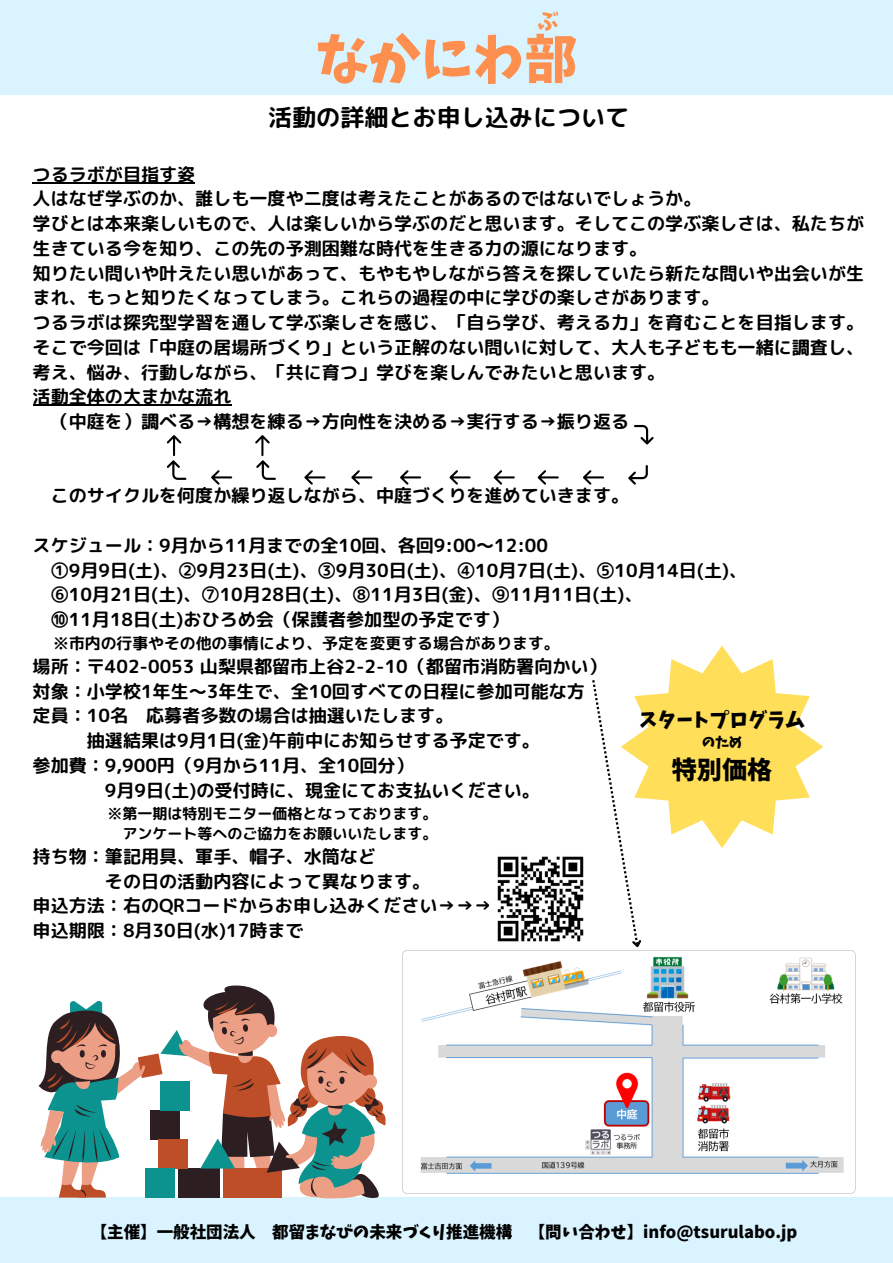
<style>
.page{position:relative;width:893px;height:1263px;background:#fff}
.page>*{position:absolute;margin:0;border:0;box-sizing:border-box;transform-origin:0 0}
.t1{font:52.5px "Keifont";color:#ff8f4e}
.t2{font:25.12px "Keifont";color:#000}
.t3{font:24.08px "rounded mplus 1 p bold";color:#000}
.t4{font:21px "Keifont";color:#ff8f4e}
.t5{font:20.1px "Keifont";color:#000}
.t6{font:18.08px/24.8px "rounded mplus 1 p bold";color:#000}
.t7{font:16.5px "Keifont";color:#000}
.t8{font:15.83px "rounded mplus 1 p bold";color:#000}
.t9{font:15px "rounded mplus 1 p bold";color:#000}
.t10{font:13.42px "Keifont";color:#000}
</style>
<div class="page">
<div style="left:0;top:0;width:893px;height:94px;background:#daf4ff"></div>
<div style="left:0;top:1197px;width:893px;height:66px;background:#daf4ff"></div>
<hr style="left:33px;top:182px;width:162px;height:1px;background:#000">
<hr style="left:33px;top:404px;width:198px;height:2px;background:#000">
<img style="left:497px;top:856px;width:87px;height:86px">
<svg style="left:39px;top:985px;width:347px;height:214px"></svg>
<svg style="left:634px;top:425px;width:19px;height:20px"></svg>
<svg style="left:628px;top:465px;width:20px;height:20px"></svg>
<svg style="left:583px;top:470px;width:21px;height:15px"></svg>
<svg style="left:537px;top:470px;width:22px;height:15px"></svg>
<svg style="left:493px;top:470px;width:22px;height:15px"></svg>
<svg style="left:449px;top:470px;width:21px;height:15px"></svg>
<svg style="left:400px;top:470px;width:21px;height:15px"></svg>
<svg style="left:351px;top:470px;width:21px;height:15px"></svg>
<svg style="left:211px;top:470px;width:21px;height:15px"></svg>
<svg style="left:304px;top:470px;width:21px;height:15px"></svg>
<svg style="left:167px;top:435px;width:19px;height:45px"></svg>
<svg style="left:255px;top:435px;width:21px;height:45px"></svg>
<svg style="left:592px;top:645px;width:231px;height:302px"></svg>
<img style="left:402px;top:950px;width:454px;height:244px">
<p class="t4" style="left:537px;top:11px;width:23px">ぶ</p>
<p class="t1" style="left:316px;top:33px;width:263px">なかにわ部</p>
<p class="t3" style="left:268px;top:100px;width:363px">活動の詳細とお申し込みについて</p>
<p class="t6" style="left:33px;top:161px;width:164px">つるラボが目指す姿</p>
<p class="t6" style="left:33px;top:186px;width:670px">人はなぜ学ぶのか、誰しも一度や二度は考えたことがあるのではないでしょうか。</p>
<p class="t6" style="left:33px;top:211px;width:833px">学びとは本来楽しいもので、人は楽しいから学ぶのだと思います。そしてこの学ぶ楽しさは、私たちが生きている今を知り、この先の予測困難な時代を生きる力の源になります。</p>
<p class="t6" style="left:33px;top:260px;width:833px">知りたい問いや叶えたい思いがあって、もやもやしながら答えを探していたら新たな問いや出会いが生まれ、もっと知りたくなってしまう。これらの過程の中に学びの楽しさがあります。</p>
<p class="t6" style="left:33px;top:310px;width:833px">つるラボは探究型学習を通して学ぶ楽しさを感じ、「自ら学び、考える力」を育むことを目指します。</p>
<p class="t6" style="left:33px;top:335px;width:833px">そこで今回は「中庭の居場所づくり」という正解のない問いに対して、大人も子どもも一緒に調査し、考え、悩み、行動しながら、「共に育つ」学びを楽しんでみたいと思います。</p>
<p class="t6" style="left:33px;top:384px;width:200px">活動全体の大まかな流れ</p>
<p class="t6" style="left:51px;top:409px;width:580px">（中庭を）調べる→構想を練る→方向性を決める→実行する→振り返る</p>
<p class="t6" style="left:51px;top:483px;width:580px">このサイクルを何度か繰り返しながら、中庭づくりを進めていきます。</p>
<p class="t6" style="left:33px;top:533px;width:517px">スケジュール：9月から11月までの全10回、各回9:00～12:00</p>
<p class="t6" style="left:51px;top:557px;width:698px">①9月9日(土)、②9月23日(土)、③9月30日(土)、④10月7日(土)、⑤10月14日(土)、</p>
<p class="t6" style="left:51px;top:582px;width:593px">⑥10月21日(土)、⑦10月28日(土)、⑧11月3日(金)、⑨11月11日(土)、</p>
<p class="t6" style="left:51px;top:607px;width:460px">⑩11月18日(土)おひろめ会（保護者参加型の予定です）</p>
<p class="t8" style="left:53px;top:631px;width:508px">※市内の行事やその他の事情により、予定を変更する場合があります。</p>
<p class="t6" style="left:33px;top:653px;width:575px">場所：〒402-0053 山梨県都留市上谷2-2-10（都留市消防署向かい）</p>
<p class="t6" style="left:33px;top:678px;width:554px">対象：小学校1年生～3年生で、全10回すべての日程に参加可能な方</p>
<p class="t6" style="left:33px;top:703px;width:422px">定員：10名 応募者多数の場合は抽選いたします。</p>
<p class="t6" style="left:87px;top:728px;width:454px">抽選結果は9月1日(金)午前中にお知らせする予定です。</p>
<p class="t6" style="left:33px;top:752px;width:382px">参加費：9,900円（9月から11月、全10回分）</p>
<p class="t6" style="left:105px;top:777px;width:436px">9月9日(土)の受付時に、現金にてお支払いください。</p>
<p class="t9" style="left:108px;top:802px;width:331px">※第一期は特別モニター価格となっております。</p>
<p class="t9" style="left:123px;top:823px;width:316px">アンケート等へのご協力をお願いいたします。</p>
<p class="t6" style="left:33px;top:844px;width:345px">持ち物：筆記用具、軍手、帽子、水筒など</p>
<p class="t6" style="left:105px;top:868px;width:327px">その日の活動内容によって異なります。</p>
<p class="t6" style="left:33px;top:893px;width:461px">申込方法：右のQRコードからお申し込みください→→→</p>
<p class="t6" style="left:33px;top:918px;width:272px">申込期限：8月30日(水)17時まで</p>
<p class="t5" style="left:639px;top:710px;width:168px">スタートプログラム</p>
<p class="t10" style="left:702px;top:735px;width:42px">のため</p>
<p class="t2" style="left:672px;top:757px;width:102px">特別価格</p>
<p class="t7" style="left:91px;top:1224px;width:708px">【主催】一般社団法人 都留まなびの未来づくり推進機構 【問い合わせ】info@tsurulabo.jp</p>
</div>
